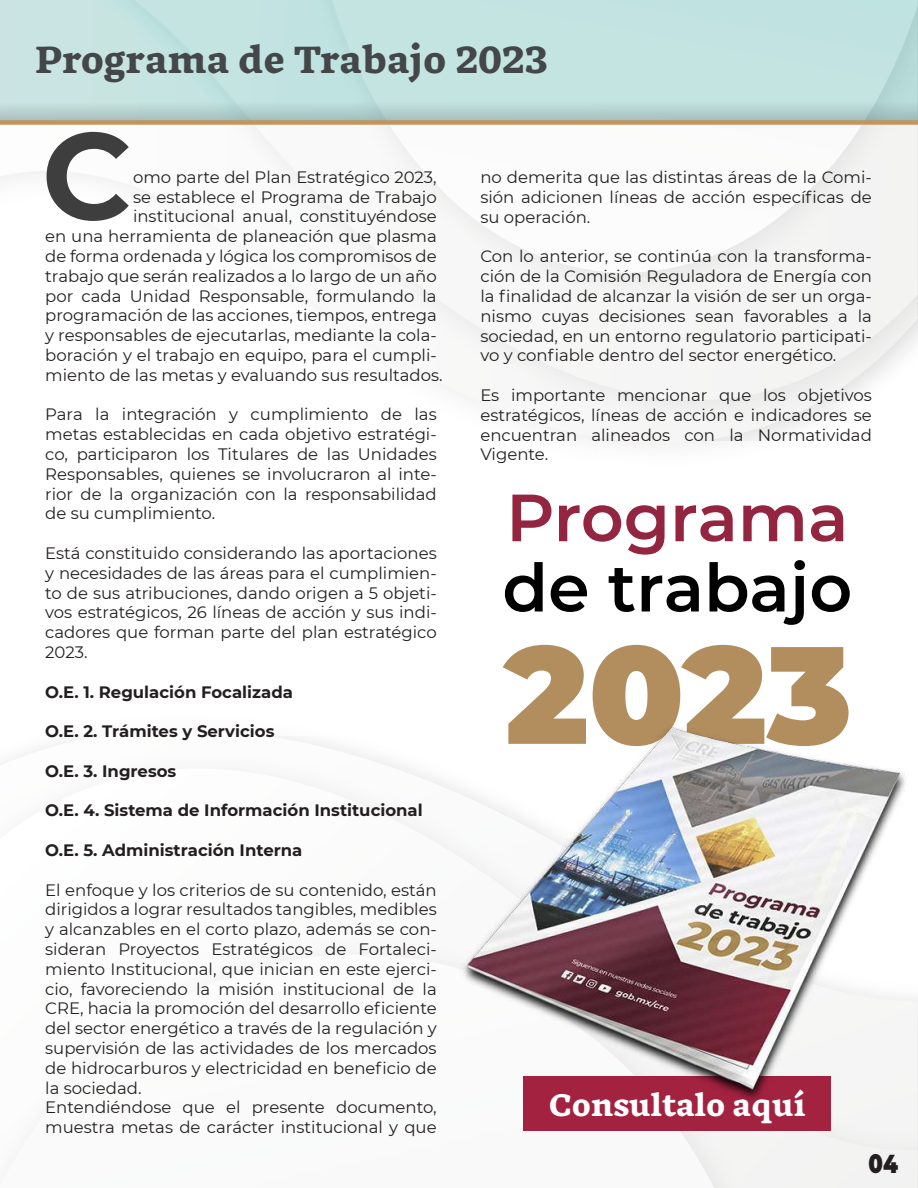
<style>
.page{position:relative;width:918px;height:1188px;background:#fff}
.page>*{position:absolute;margin:0;border:0;box-sizing:border-box;transform-origin:0 0}
.t1{font:900 138.3px "Montserrat";color:#b28e5e}
.t2{font:700 123px "Montserrat";color:#3e3e3f}
.t3{font:600 66.6px "Montserrat";color:#000001}
.t4{font:600 66.6px "Montserrat";color:#942540}
.t5{font:900 37.5px "GMX";color:#444749}
.t6{font:900 30.9px "GMX";color:#fff}
.t7{font:900 25.95px "Montserrat";color:#231f20;scale:.81 1}
.t8{font:16.5px/19.8px "Montserrat";color:#231f20;text-align:justify}
.t9{font:700 16.5px "Montserrat";color:#231f20}
</style>
<div class="page">
<svg style="left:134px;top:125px;width:784px;height:320px"></svg>
<svg style="left:270px;top:768px;width:648px;height:420px"></svg>
<div style="left:273px;top:125px;width:645px;height:188px;background:#f6f7f6"></div>
<svg style="left:332px;top:125px;width:586px;height:148px"></svg>
<div style="left:270px;top:923px;width:537px;height:265px;background:#f4f4f4"></div>
<svg style="left:267px;top:954px;width:448px;height:234px"></svg>
<div style="left:0;top:0;width:918px;height:122px;background:#c3e4e1"></div>
<svg style="left:0;top:101px;width:918px;height:19px"></svg>
<div style="left:0;top:120px;width:918px;height:5px;background:#c3945d"></div>
<div style="left:524px;top:1076px;width:307px;height:55px;background:#a22240"></div>
<img style="left:437px;top:726px;width:481px;height:382px">
<h3 class="t5" style="left:34px;top:38px;width:515px">Programa de Trabajo 2023</h3>
<h2 class="t2" style="left:42px;top:87px;width:92px">C</h2>
<p class="t8" style="left:133px;top:166px;width:305px">omo parte del Plan Estratégico 2023,</p>
<p class="t8" style="left:133px;top:186px;width:305px">se establece el Programa de Trabajo</p>
<p class="t8" style="left:133px;top:206px;width:305px">institucional anual, constituyéndose</p>
<p class="t8" style="left:45px;top:226px;width:393px">en una herramienta de planeación que plasma</p>
<p class="t8" style="left:45px;top:246px;width:393px">de forma ordenada y lógica los compromisos de</p>
<p class="t8" style="left:45px;top:265px;width:393px">trabajo que serán realizados a lo largo de un año</p>
<p class="t8" style="left:45px;top:285px;width:393px">por cada Unidad Responsable, formulando la</p>
<p class="t8" style="left:45px;top:305px;width:393px">programación de las acciones, tiempos, entrega</p>
<p class="t8" style="left:45px;top:325px;width:393px">y responsables de ejecutarlas, mediante la cola-</p>
<p class="t8" style="left:45px;top:345px;width:393px">boración y el trabajo en equipo, para el cumpli-</p>
<p class="t8" style="left:45px;top:364px;width:399px">miento de las metas y evaluando sus resultados.</p>
<p class="t8" style="left:45px;top:404px;width:393px">Para la integración y cumplimiento de las metas establecidas en cada objetivo estratégi&shy;co, participaron los Titulares de las Unidades Responsables, quienes se involucraron al inte&shy;rior de la organización con la responsabilidad de su cumplimiento.</p>
<p class="t8" style="left:45px;top:543px;width:393px">Está constituido considerando las aportaciones y necesidades de las áreas para el cumplimien&shy;to de sus atribuciones, dando origen a 5 objeti&shy;vos estratégicos, 26 líneas de acción y sus indi&shy;cadores que forman parte del plan estratégico 2023.</p>
<p class="t9" style="left:45px;top:680px;width:249px">O.E. 1. Regulación Focalizada</p>
<p class="t9" style="left:45px;top:719px;width:231px">O.E. 2. Trámites y Servicios</p>
<p class="t9" style="left:45px;top:759px;width:133px">O.E. 3. Ingresos</p>
<p class="t9" style="left:45px;top:799px;width:379px">O.E. 4. Sistema de Información Institucional</p>
<p class="t9" style="left:45px;top:838px;width:259px">O.E. 5. Administración Interna</p>
<p class="t8" style="left:45px;top:879px;width:393px;text-align:left">El enfoque y los criterios de su contenido, están dirigidos a lograr resultados tangibles, medibles y alcanzables en el corto plazo, además se con&shy;sideran Proyectos Estratégicos de Fortaleci&shy;miento Institucional, que inician en este ejerci&shy;cio, favoreciendo la misión institucional de la CRE, hacia la promoción del desarrollo eficiente del sector energético a través de la regulación y supervisión de las actividades de los mercados de hidrocarburos y electricidad en beneficio de la sociedad.<br>Entendiéndose que el presente documento, muestra metas de carácter institucional y que</p>
<p class="t8" style="left:480px;top:167px;width:393px">no demerita que las distintas áreas de la Comi&shy;sión adicionen líneas de acción específicas de su operación.</p>
<p class="t8" style="left:480px;top:246px;width:393px">Con lo anterior, se continúa con la transforma&shy;ción de la Comisión Reguladora de Energía con la finalidad de alcanzar la visión de ser un orga&shy;nismo cuyas decisiones sean favorables a la sociedad, en un entorno regulatorio participati&shy;vo y confiable dentro del sector energético.</p>
<p class="t8" style="left:480px;top:385px;width:393px">Es importante mencionar que los objetivos estratégicos, líneas de acción e indicadores se encuentran alineados con la Normatividad Vigente.</p>
<h3 class="t4" style="left:506px;top:470px;width:344px">Programa</h3>
<h3 class="t3" style="left:502px;top:541px;width:351px">de trabajo</h3>
<h1 class="t1" style="left:505px;top:591px;width:349px">2023</h1>
<h3 class="t6" style="left:549px;top:1088px;width:259px">Consultalo aquí</h3>
<h3 class="t7" style="left:869px;top:1144px;width:38px">04</h3>
</div>
